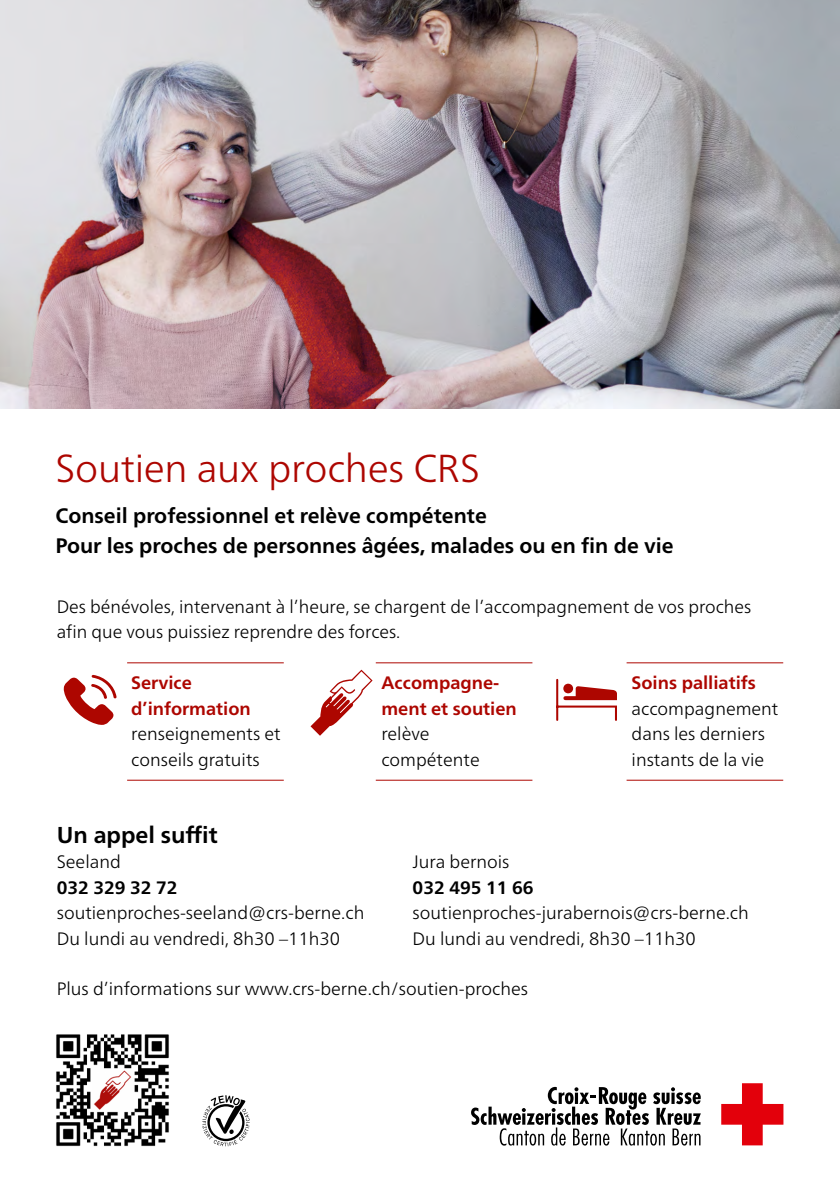
<style>
.page{position:relative;width:840px;height:1191px;background:#fff}
.page>*{position:absolute;margin:0;border:0;box-sizing:border-box;transform-origin:0 0}
.t1{font:300 39px "Frutiger Neue LTW1 G";letter-spacing:-.005em;color:#ad0600}
.t2{font:700 23px "Frutiger Neue LTW1 G";color:#000}
.t3{font:700 21px/30px "Frutiger Neue LTW1 G";color:#000}
.t4{font:300 18px/25.6px "Frutiger Neue LTW1 G";color:#000}
.t5{font:700 18px/25.6px "Frutiger Neue LTW1 G";color:#ad0600}
.t6{font:700 18px "Frutiger Neue LTW1 G";color:#000}
</style>
<div class="page">
<svg style="left:721px;top:1083px;width:62px;height:62px"></svg>
<svg style="left:471px;top:1086px;width:229px;height:59px"></svg>
<svg style="left:202px;top:1095px;width:47px;height:51px"></svg>
<img style="left:56px;top:1034px;width:113px;height:112px">
<svg style="left:556px;top:678px;width:61px;height:43px"></svg>
<svg style="left:310px;top:669px;width:62px;height:67px"></svg>
<hr style="left:127px;top:662px;width:156px;height:1px;background:#ad0600">
<hr style="left:127px;top:780px;width:156px;height:1px;background:#ad0600">
<hr style="left:375px;top:662px;width:157px;height:1px;background:#ad0600">
<hr style="left:375px;top:780px;width:157px;height:1px;background:#ad0600">
<hr style="left:626px;top:662px;width:156px;height:1px;background:#ad0600">
<hr style="left:626px;top:780px;width:156px;height:1px;background:#ad0600">
<svg style="left:63px;top:675px;width:54px;height:50px"></svg>
<img style="left:0;top:0;width:839px;height:408px">
<h1 class="t1" style="left:55px;top:444px;width:426px">Soutien aux proches CRS</h1>
<p class="t3" style="left:55px;top:500px;width:619px">Conseil professionnel et relève compétente<br>Pour les proches de personnes âgées, malades ou en fin de vie</p>
<p class="t4" style="left:57px;top:593px;width:695px">Des bénévoles, intervenant à l’heure, se chargent de l’accompagnement de vos proches afin que vous puissiez reprendre des forces.</p>
<p class="t5" style="left:131px;top:670px;width:121px">Service d’information</p>
<p class="t4" style="left:131px;top:721px;width:151px">renseignements et conseils gratuits</p>
<p class="t5" style="left:381px;top:670px;width:137px">Accompagne&shy;ment et soutien</p>
<p class="t4" style="left:381px;top:721px;width:100px">relève compétente</p>
<p class="t5" style="left:631px;top:670px;width:126px">Soins palliatifs</p>
<p class="t4" style="left:631px;top:695px;width:148px">accompagnement dans les derniers instants de la vie</p>
<p class="t2" style="left:57px;top:821px;width:162px">Un appel suffit</p>
<p class="t4" style="left:57px;top:849px;width:66px">Seeland</p>
<p class="t6" style="left:57px;top:876px;width:122px">032 329 32 72</p>
<p class="t4" style="left:57px;top:900px;width:309px">soutienproches-seeland@crs-berne.ch<br>Du lundi au vendredi, 8h30 –11h30</p>
<p class="t4" style="left:412px;top:849px;width:98px">Jura bernois</p>
<p class="t6" style="left:412px;top:876px;width:122px">032 495 11 66</p>
<p class="t4" style="left:412px;top:900px;width:337px">soutienproches-jurabernois@crs-berne.ch<br>Du lundi au vendredi, 8h30 –11h30</p>
<p class="t4" style="left:57px;top:976px;width:472px">Plus dʹinformations sur www.crs-berne.ch/soutien-proches</p>
</div>
